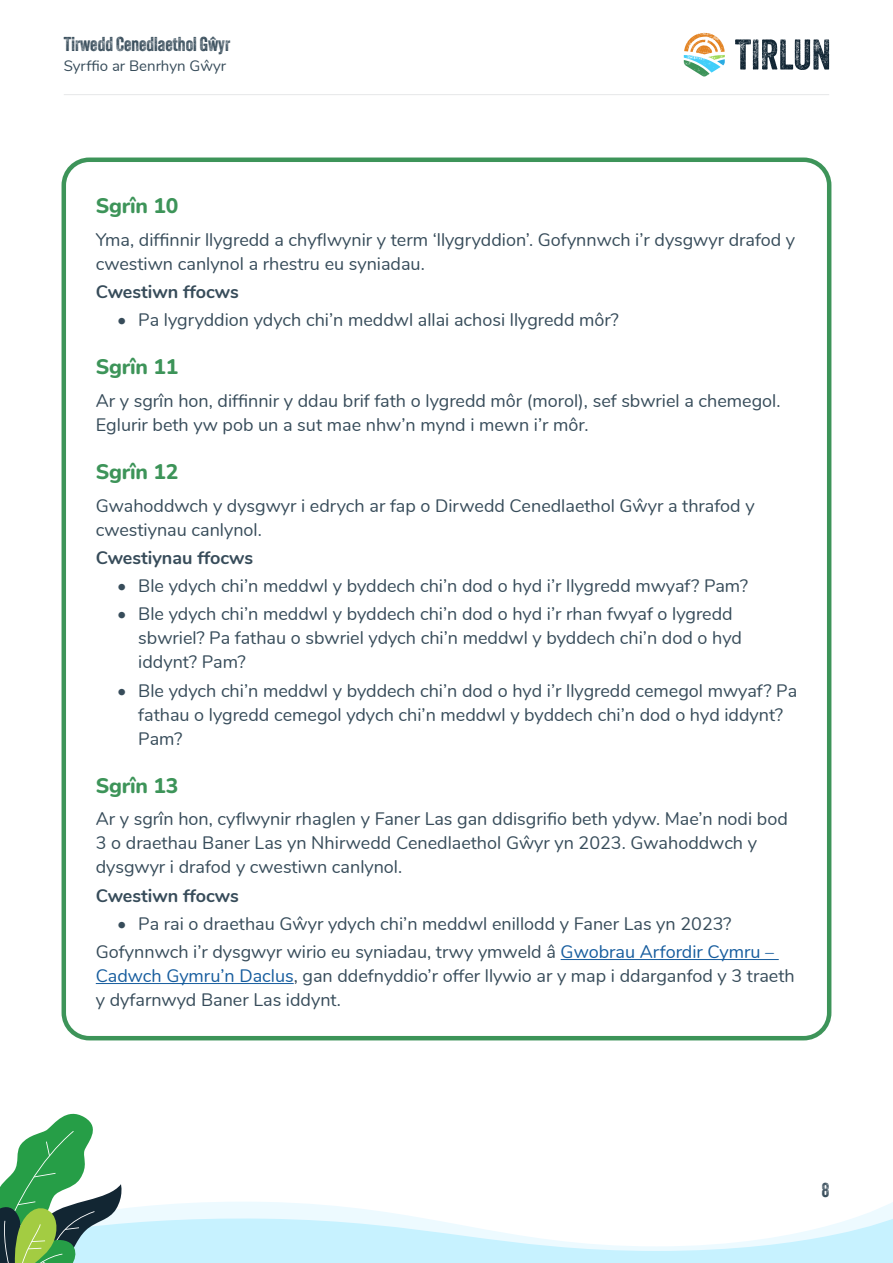
<style>
.page{position:relative;width:893px;height:1263px;background:#fff}
.page>*{position:absolute;margin:0;border:0;box-sizing:border-box;transform-origin:0 0}
.Page_section_heading{font:800 21px "Nunito";letter-spacing:-.01em;color:#3d9459}
.t1{font:19.5px "Veneer Two";color:#374c5a}
.Body_text{font:18px/24px "Nunito";color:#374c5a}
.Paragraph_Style_1{font:18px/24px "Nunito";color:#374c5a}
.Body_text-2{font:700 18px "Nunito";color:#374c5a}
.t2{font:15px "Nunito";color:#374c5a}
.s1{color:#175d9e}
</style>
<div class="page">
<svg style="left:735px;top:39px;width:94px;height:31px"></svg>
<svg style="left:684px;top:33px;width:41px;height:44px"></svg>
<hr style="left:64px;top:94px;width:765px;height:1px;background:#e6e7e9">
<svg style="left:0;top:1113px;width:893px;height:150px"></svg>
<hr style="left:561px;top:959px;width:218px;height:1px;background:#175d9e">
<hr style="left:96px;top:983px;width:198px;height:1px;background:#175d9e">
<div style="left:62px;top:158px;width:769px;height:882px;border:4px solid #3d9459;border-radius:26px"></div>
<p class="t1" style="left:64px;top:32px;width:168px">Tirwedd Cenedlaethol Gŵyr</p>
<p class="t2" style="left:64px;top:54px;width:164px">Syrffio ar Benrhyn Gŵyr</p>
<p class="Page_section_heading" style="left:96px;top:191px;width:84px">Sgrîn 10</p>
<p class="Body_text" style="left:96px;top:226px;width:701px">Yma, diffinnir llygredd a chyflwynir y term ‘llygryddion’. Gofynnwch i’r dysgwyr drafod y cwestiwn canlynol a rhestru eu syniadau.</p>
<p class="Body_text-2" style="left:96px;top:278px;width:145px">Cwestiwn ffocws</p>
<p class="Body_text" style="left:117px;top:307px;width:503px">• Pa lygryddion ydych chi’n meddwl allai achosi llygredd môr?</p>
<p class="Page_section_heading" style="left:96px;top:352px;width:84px">Sgrîn 11</p>
<p class="Body_text" style="left:96px;top:388px;width:686px">Ar y sgrîn hon, diffinnir y ddau brif fath o lygredd môr (morol), sef sbwriel a chemegol.<br>Eglurir beth yw pob un a sut mae nhw’n mynd i mewn i’r môr.</p>
<p class="Page_section_heading" style="left:96px;top:457px;width:84px">Sgrîn 12</p>
<p class="Body_text" style="left:96px;top:492px;width:660px">Gwahoddwch y dysgwyr i edrych ar fap o Dirwedd Cenedlaethol Gŵyr a thrafod y cwestiynau canlynol.</p>
<p class="Body_text-2" style="left:96px;top:544px;width:159px">Cwestiynau ffocws</p>
<p class="Body_text" style="left:117px;top:573px;width:632px">• Ble ydych chi’n meddwl y byddech chi’n dod o hyd i’r llygredd mwyaf? Pam?</p>
<p class="Body_text" style="left:138px;top:601px;width:605px;text-indent:-21px">• Ble ydych chi’n meddwl y byddech chi’n dod o hyd i’r rhan fwyaf o lygredd sbwriel? Pa fathau o sbwriel ydych chi’n meddwl y byddech chi’n dod o hyd iddynt? Pam?</p>
<p class="Body_text" style="left:138px;top:677px;width:660px;text-indent:-21px">• Ble ydych chi’n meddwl y byddech chi’n dod o hyd i’r llygredd cemegol mwyaf? Pa fathau o lygredd cemegol ydych chi’n meddwl y byddech chi’n dod o hyd iddynt?<br>Pam?</p>
<p class="Page_section_heading" style="left:96px;top:771px;width:84px">Sgrîn 13</p>
<p class="Body_text" style="left:96px;top:806px;width:694px">Ar y sgrîn hon, cyflwynir rhaglen y Faner Las gan ddisgrifio beth ydyw. Mae’n nodi bod<br>3 o draethau Baner Las yn Nhirwedd Cenedlaethol Gŵyr yn 2023. Gwahoddwch y dysgwyr i drafod y cwestiwn canlynol.</p>
<p class="Body_text-2" style="left:96px;top:882px;width:145px">Cwestiwn ffocws</p>
<p class="Body_text" style="left:117px;top:911px;width:616px">• Pa rai o draethau Gŵyr ydych chi’n meddwl enillodd y Faner Las yn 2023?</p>
<p class="Paragraph_Style_1" style="left:96px;top:939px;width:700px">Gofynnwch i’r dysgwyr wirio eu syniadau, trwy ymweld â <span class="s1">Gwobrau Arfordir Cymru –<br>Cadwch Gymru’n Daclus</span>, gan ddefnyddio’r offer llywio ar y map i ddarganfod y 3 traeth y dyfarnwyd Baner Las iddynt.</p>
<p class="t1" style="left:822px;top:1178px;width:9px">8</p>
</div>
